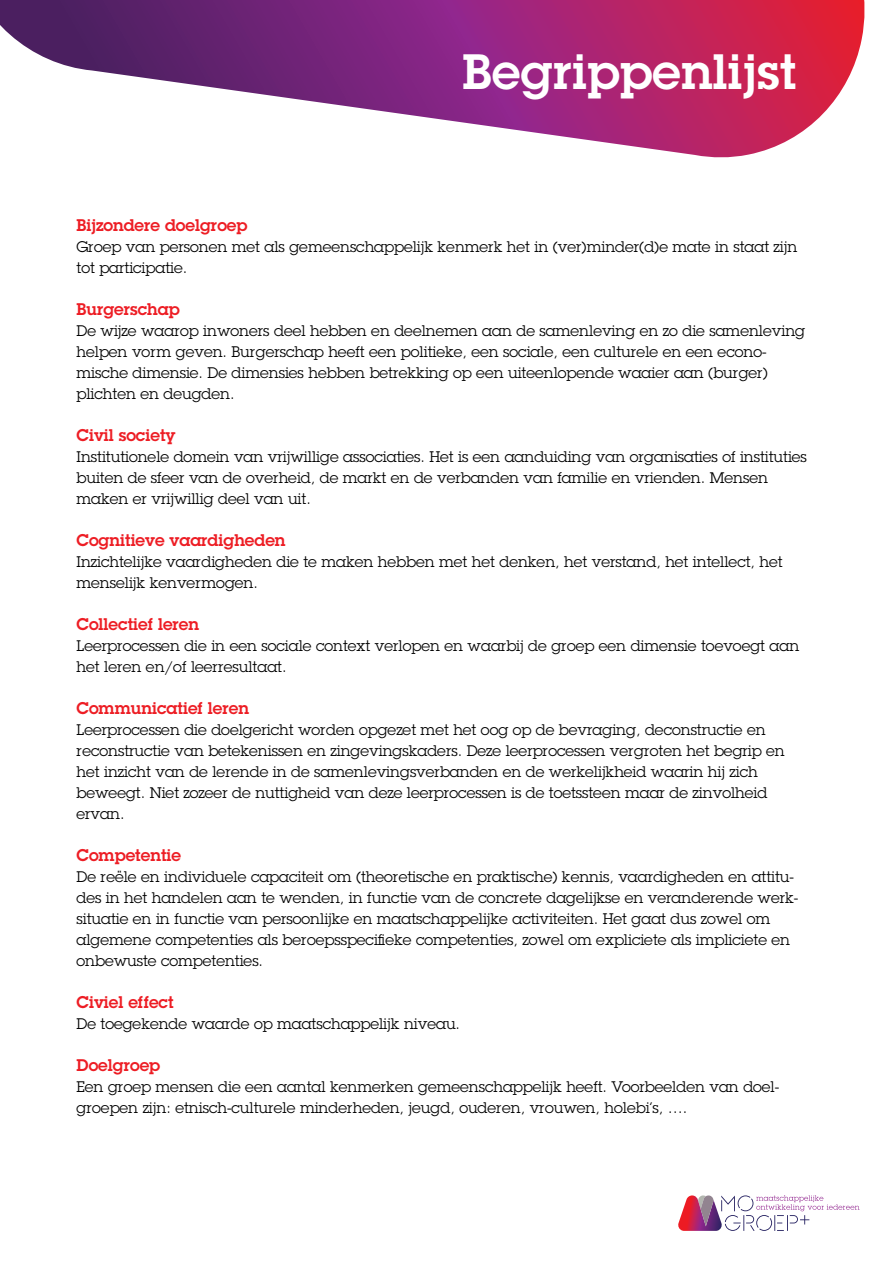
<style>
.page{position:relative;width:893px;height:1263px;background:#fff}
.page>*{position:absolute;margin:0;border:0;box-sizing:border-box;transform-origin:0 0}
.t1{font:600 48.6px "Lubalin Graph";letter-spacing:.01em;color:#fff}
.t2{font:600 16.5px "Lubalin Graph";color:#ed1d24}
.t3{font:15px/21px "Lubalin Graph";color:#000}
</style>
<div class="page">
<svg style="left:0;top:0;width:865px;height:158px"></svg>
<svg style="left:678px;top:1195px;width:181px;height:36px"></svg>
<h1 class="t1" style="left:463px;top:39px;width:335px">Begrippenlijst</h1>
<p class="t2" style="left:77px;top:214px;width:172px">Bijzondere doelgroep</p>
<p class="t3" style="left:77px;top:236px;width:722px">Groep van personen met als gemeenschappelijk kenmerk het in (ver)minder(d)e mate in staat zijn tot participatie.</p>
<p class="t2" style="left:77px;top:298px;width:105px">Burgerschap</p>
<p class="t3" style="left:77px;top:320px;width:730px">De wijze waarop inwoners deel hebben en deelnemen aan de samenleving en zo die samenleving helpen vorm geven. Burgerschap heeft een politieke, een sociale, een culturele en een econo&shy;mische dimensie. De dimensies hebben betrekking op een uiteenlopende waaier aan (burger) plichten en deugden.</p>
<p class="t2" style="left:77px;top:424px;width:100px">Civil society</p>
<p class="t3" style="left:77px;top:446px;width:732px">Institutionele domein van vrijwillige associaties. Het is een aanduiding van organisaties of instituties buiten de sfeer van de overheid, de markt en de verbanden van familie en vrienden. Mensen maken er vrijwillig deel van uit.</p>
<p class="t2" style="left:77px;top:529px;width:210px">Cognitieve vaardigheden</p>
<p class="t3" style="left:77px;top:551px;width:708px">Inzichtelijke vaardigheden die te maken hebben met het denken, het verstand, het intellect, het menselijk kenvermogen.</p>
<p class="t2" style="left:77px;top:613px;width:124px">Collectief leren</p>
<p class="t3" style="left:77px;top:635px;width:724px">Leerprocessen die in een sociale context verlopen en waarbij de groep een dimensie toevoegt aan het leren en/of leerresultaat.</p>
<p class="t2" style="left:77px;top:697px;width:174px">Communicatief leren</p>
<p class="t3" style="left:77px;top:719px;width:710px">Leerprocessen die doelgericht worden opgezet met het oog op de bevraging, deconstructie en reconstructie van betekenissen en zingevingskaders. Deze leerprocessen vergroten het begrip en het inzicht van de lerende in de samenlevingsverbanden en de werkelijkheid waarin hij zich beweegt. Niet zozeer de nuttigheid van deze leerprocessen is de toetssteen maar de zinvolheid ervan.</p>
<p class="t2" style="left:77px;top:844px;width:106px">Competentie</p>
<p class="t3" style="left:77px;top:866px;width:723px">De reële en individuele capaciteit om (theoretische en praktische) kennis, vaardigheden en attitu&shy;des in het handelen aan te wenden, in functie van de concrete dagelijkse en veranderende werk&shy;situatie en in functie van persoonlijke en maatschappelijke activiteiten. Het gaat dus zowel om algemene competenties als beroepsspecifieke competenties, zowel om expliciete als impliciete en onbewuste competenties.</p>
<p class="t2" style="left:77px;top:991px;width:99px">Civiel effect</p>
<p class="t3" style="left:77px;top:1013px;width:385px">De toegekende waarde op maatschappelijk niveau.</p>
<p class="t2" style="left:77px;top:1054px;width:85px">Doelgroep</p>
<p class="t3" style="left:77px;top:1076px;width:704px">Een groep mensen die een aantal kenmerken gemeenschappelijk heeft. Voorbeelden van doel&shy;groepen zijn: etnisch-culturele minderheden, jeugd, ouderen, vrouwen, holebi’s, ….</p>
</div>
